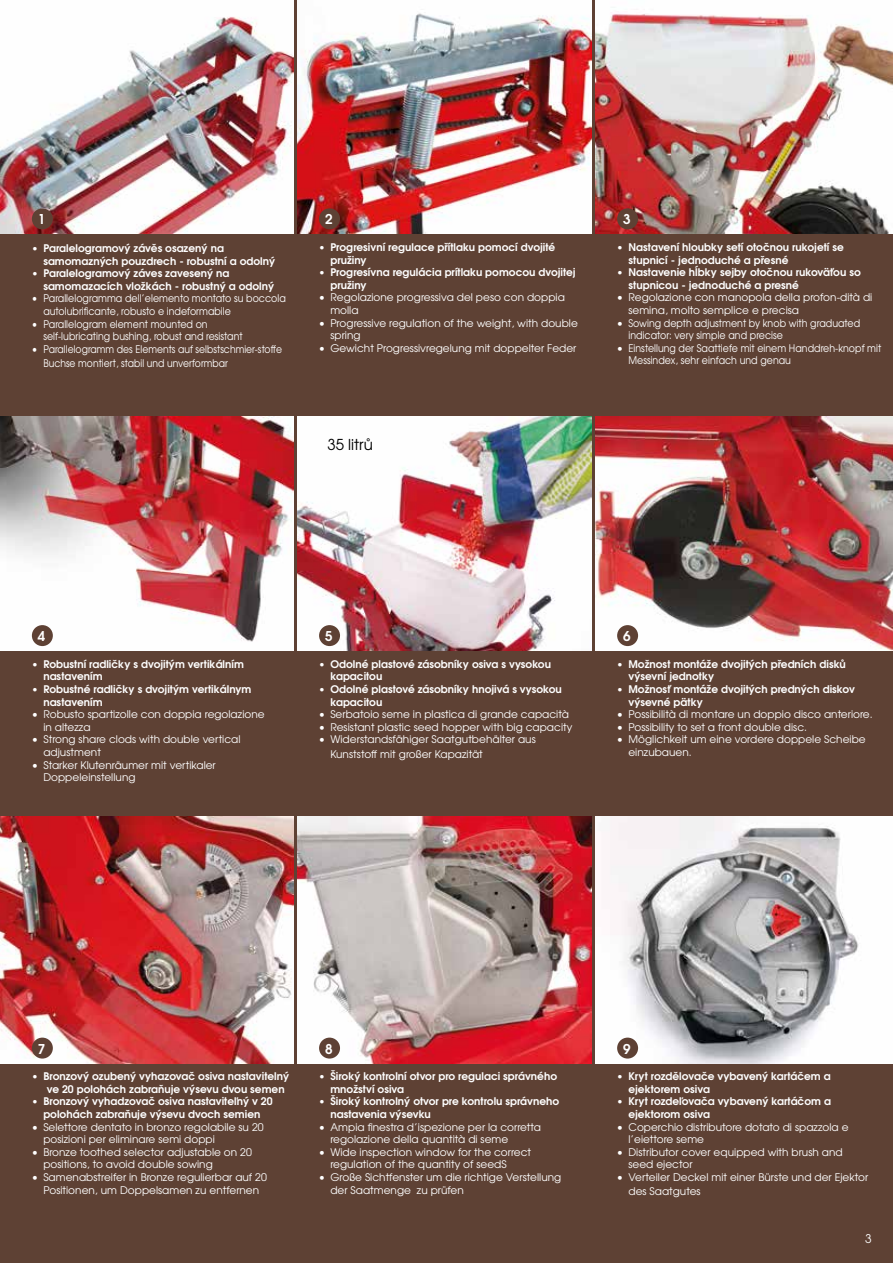
<style>
.page{position:relative;width:893px;height:1263px;background:#5e4134}
.page>*{position:absolute;margin:0;border:0;box-sizing:border-box;transform-origin:0 0}
.t1{font:15px "Te X Gyre Adventor";color:#000}
.t2{font:700 13.5px "Te X Gyre Adventor";color:#fff}
.t3{font:12px "Te X Gyre Adventor";color:#fff}
.t4{font:10.5px/12.6px "Te X Gyre Adventor";letter-spacing:.005em;color:#fff}
.t5{font:700 10.5px/12.6px "Te X Gyre Adventor";letter-spacing:.005em;color:#fff}
.t6{font:10.5px/12.6px "Te X Gyre Adventor";letter-spacing:.005em;color:#fff;scale:.9 1}
</style>
<div class="page">
<img style="left:298px;top:816px;width:293px;height:247px">
<img style="left:0;top:816px;width:293px;height:247px">
<img style="left:595px;top:816px;width:298px;height:247px">
<img style="left:0;top:0;width:293px;height:234px">
<img style="left:595px;top:0;width:298px;height:234px">
<img style="left:298px;top:0;width:293px;height:234px">
<img style="left:595px;top:417px;width:298px;height:234px">
<img style="left:0;top:417px;width:293px;height:234px">
<img style="left:298px;top:417px;width:293px;height:234px">
<div style="left:32px;top:208px;width:21px;height:21px;background:#5e4134;border-radius:50%"></div>
<div style="left:32px;top:625px;width:21px;height:21px;background:#5e4134;border-radius:50%"></div>
<div style="left:32px;top:1037px;width:21px;height:21px;background:#5e4134;border-radius:50%"></div>
<div style="left:319px;top:208px;width:21px;height:21px;background:#5e4134;border-radius:50%"></div>
<div style="left:319px;top:625px;width:21px;height:21px;background:#5e4134;border-radius:50%"></div>
<div style="left:319px;top:1037px;width:21px;height:21px;background:#5e4134;border-radius:50%"></div>
<div style="left:617px;top:208px;width:21px;height:21px;background:#5e4134;border-radius:50%"></div>
<div style="left:617px;top:625px;width:21px;height:21px;background:#5e4134;border-radius:50%"></div>
<div style="left:617px;top:1037px;width:21px;height:21px;background:#5e4134;border-radius:50%"></div>
<p class="t2" style="left:38px;top:208px;width:9px">1</p>
<p class="t5" style="left:43px;top:241px;width:233px;text-indent:-11px">• Paralelogramový závěs osazený na samomazných pouzdrech - robustní a odolný</p>
<p class="t5" style="left:43px;top:266px;width:232px;text-indent:-11px">• Paralelogramový záves zavesený na samomazacích vložkách - robustný a odolný</p>
<p class="t6" style="left:43px;top:292px;width:271px;text-indent:-11px">• Parallelogramma dell’elemento montato su boccola autolubrificante, robusto e indeformabile</p>
<p class="t6" style="left:43px;top:317px;width:223px;text-indent:-11px">• Parallelogram element mounted on self-lubricating bushing, robust and resistant</p>
<p class="t6" style="left:43px;top:341px;width:267px;line-height:14.4px;text-indent:-11px">• Parallelogramm des Elements auf selbstschmier-stoffe<br>Buchse montiert, stabil und unverformbar</p>
<p class="t2" style="left:325px;top:208px;width:9px">2</p>
<p class="t5" style="left:330px;top:240px;width:226px;text-indent:-11px">• Progresivní regulace přítlaku pomocí dvojité pružiny</p>
<p class="t5" style="left:330px;top:265px;width:247px;text-indent:-11px">• Progresívna regulácia prítlaku pomocou dvojitej pružiny</p>
<p class="t4" style="left:330px;top:290px;width:236px;text-indent:-11px">• Regolazione progressiva del peso con doppia molla</p>
<p class="t4" style="left:330px;top:316px;width:249px;text-indent:-11px">• Progressive regulation of the weight, with double spring</p>
<p class="t4" style="left:319px;top:341px;width:259px">• Gewicht Progressivregelung mit doppelter Feder</p>
<h1 class="t1" style="left:327px;top:433px;width:47px">35 litrů</h1>
<p class="t2" style="left:623px;top:208px;width:9px">3</p>
<p class="t5" style="left:628px;top:240px;width:217px;text-indent:-11px">• Nastavení hloubky setí otočnou rukojetí se stupnicí - jednoduché a přesné</p>
<p class="t5" style="left:628px;top:265px;width:234px;text-indent:-11px">• Nastavenie hĺbky sejby otočnou rukoväťou so stupnicou - jednoduché a presné</p>
<p class="t4" style="left:628px;top:291px;width:245px;text-indent:-11px">• Regolazione con manopola della profon-dità di semina, molto semplice e precisa</p>
<p class="t4" style="left:628px;top:316px;width:233px;text-indent:-11px">• Sowing depth adjustment by knob with graduated indicator: very simple and precise</p>
<p class="t4" style="left:628px;top:341px;width:254px;text-indent:-11px">• Einstellung der Saattiefe mit einem Handdreh-knopf mit<br>Messindex, sehr einfach und genau</p>
<p class="t2" style="left:38px;top:624px;width:9px">4</p>
<p class="t5" style="left:43px;top:656px;width:202px;text-indent:-11px">• Robustní radličky s dvojitým vertikálním nastavením</p>
<p class="t5" style="left:43px;top:682px;width:210px;text-indent:-11px">• Robustné radličky s dvojitým vertikálnym nastavením</p>
<p class="t4" style="left:43px;top:707px;width:223px;text-indent:-11px">• Robusto spartizolle con doppia regolazione in altezza</p>
<p class="t4" style="left:43px;top:732px;width:199px;text-indent:-11px">• Strong share clods with double vertical adjustment</p>
<p class="t4" style="left:43px;top:758px;width:174px;text-indent:-11px">• Starker Klutenräumer mit vertikaler<br>Doppeleinstellung</p>
<p class="t2" style="left:325px;top:624px;width:9px">5</p>
<p class="t5" style="left:330px;top:656px;width:222px;text-indent:-11px">• Odolné plastové zásobníky osiva s vysokou kapacitou</p>
<p class="t5" style="left:330px;top:682px;width:233px;text-indent:-11px">• Odolné plastové zásobníky hnojivá s vysokou kapacitou</p>
<p class="t4" style="left:319px;top:707px;width:251px">• Serbatoio seme in plastica di grande capacità</p>
<p class="t4" style="left:319px;top:720px;width:255px">• Resistant plastic seed hopper with big capacity</p>
<p class="t4" style="left:330px;top:731px;width:207px;line-height:14.4px;text-indent:-11px">• Widerstandsfähiger Saatgutbehälter aus<br>Kunststoff mit großer Kapazität</p>
<p class="t2" style="left:623px;top:624px;width:9px">6</p>
<p class="t5" style="left:628px;top:656px;width:219px;text-indent:-11px">• Možnost montáže dvojitých předních disků výsevní jednotky</p>
<p class="t5" style="left:628px;top:682px;width:228px;text-indent:-11px">• Možnosť montáže dvojitých predných diskov výsevné pätky</p>
<p class="t4" style="left:617px;top:707px;width:257px">• Possibilità di montare un doppio disco anteriore.</p>
<p class="t4" style="left:617px;top:720px;width:192px">• Possibility to set a front double disc.</p>
<p class="t4" style="left:628px;top:732px;width:239px;text-indent:-11px">• Möglichkeit um eine vordere doppele Scheibe einzubauen.</p>
<p class="t2" style="left:38px;top:1037px;width:9px">7</p>
<p class="t5" style="left:47px;top:1069px;width:244px;text-indent:-15px">• Bronzový ozubený vyhazovač osiva nastavitelný ve 20 polohách zabraňuje výsevu dvou semen</p>
<p class="t5" style="left:32px;top:1094px;width:242px;text-align:center">• Bronzový vyhadzovač osiva nastaviteľný v 20 polohách zabraňuje výsevu dvoch semien</p>
<p class="t4" style="left:43px;top:1120px;width:222px;text-indent:-11px">• Selettore dentato in bronzo regolabile su 20 posizioni per eliminare semi doppi</p>
<p class="t4" style="left:43px;top:1145px;width:210px;text-indent:-11px">• Bronze toothed selector adjustable on 20 positions, to avoid double sowing</p>
<p class="t4" style="left:32px;top:1170px;width:236px;text-align:center">• Samenabstreifer in Bronze regulierbar auf 20<br>Positionen, um Doppelsamen zu entfernen</p>
<p class="t2" style="left:325px;top:1037px;width:9px">8</p>
<p class="t5" style="left:330px;top:1069px;width:228px;text-indent:-11px">• Široký kontrolní otvor pro regulaci správného množství osiva</p>
<p class="t5" style="left:330px;top:1094px;width:230px;text-indent:-11px">• Široký kontrolný otvor pre kontrolu správneho nastavenia výsevku</p>
<p class="t4" style="left:330px;top:1120px;width:212px;text-indent:-11px">• Ampia finestra d’ispezione per la corretta regolazione della quantità di seme</p>
<p class="t4" style="left:330px;top:1145px;width:202px;text-indent:-11px">• Wide inspection window for the correct regulation of the quantity of seedS</p>
<p class="t4" style="left:330px;top:1170px;width:232px;text-indent:-11px">• Große Sichtfenster um die richtige Verstellung der Saatmenge zu prüfen</p>
<p class="t2" style="left:623px;top:1037px;width:9px">9</p>
<p class="t5" style="left:628px;top:1069px;width:204px;text-indent:-11px">• Kryt rozdělovače vybavený kartáčem a ejektorem osiva</p>
<p class="t5" style="left:628px;top:1094px;width:204px;text-indent:-11px">• Kryt rozdeľovača vybavený kartáčom a ejektorom osiva</p>
<p class="t4" style="left:628px;top:1120px;width:222px;text-indent:-11px">• Coperchio distributore dotato di spazzola e l’eiettore seme</p>
<p class="t4" style="left:628px;top:1145px;width:216px;text-indent:-11px">• Distributor cover equipped with brush and seed ejector</p>
<p class="t4" style="left:628px;top:1169px;width:241px;line-height:14.4px;text-indent:-11px">• Verteiler Deckel mit einer Bürste und der Ejektor des Saatgutes</p>
<p class="t3" style="left:865px;top:1229px;width:8px">3</p>
</div>
